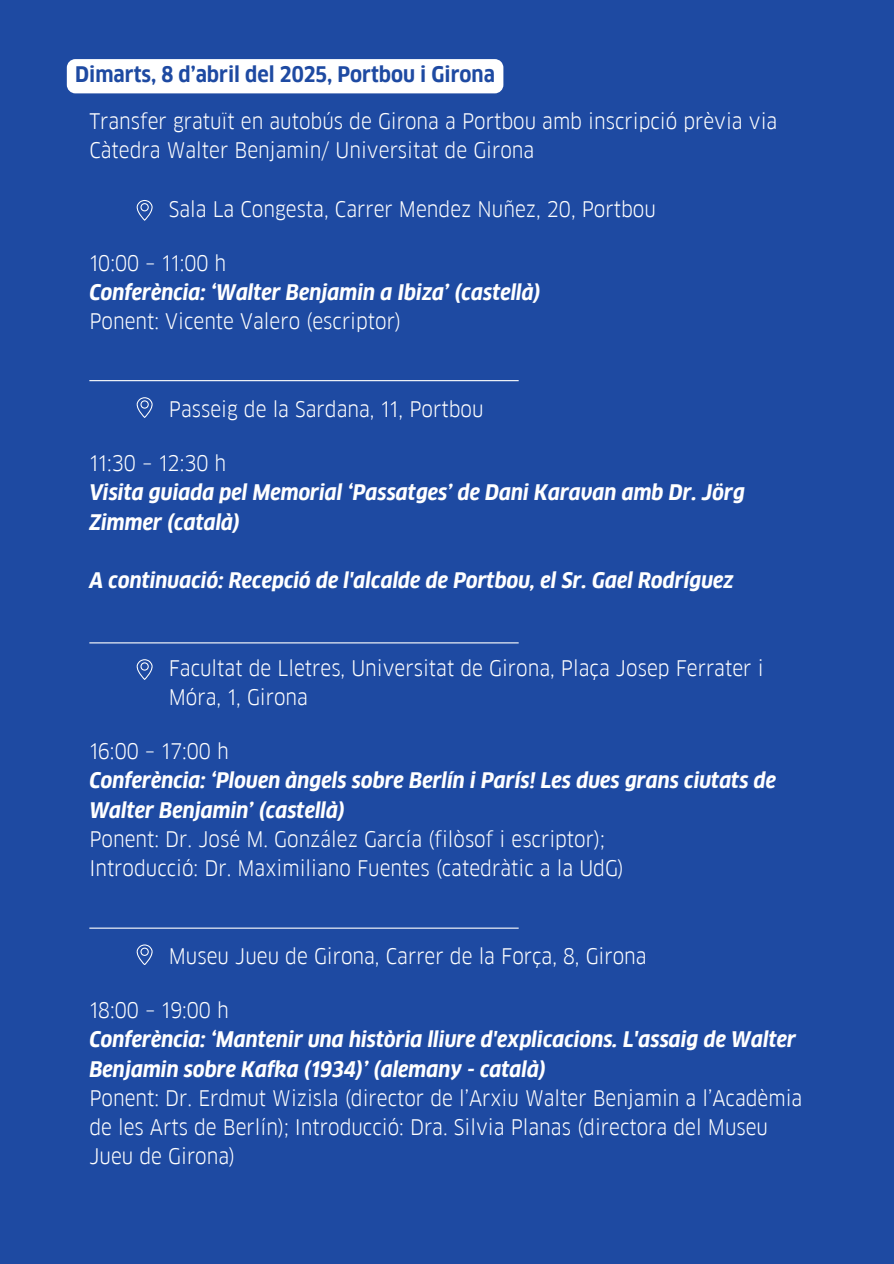
<style>
.page{position:relative;width:894px;height:1264px;background:#fff}
.page>*{position:absolute;margin:0;border:0;box-sizing:border-box;transform-origin:0 0}
.t1{font:21px/29.2px "Goethe FF Clan";color:#fff}
.t2{font:italic 700 21px/29.2px "Goethe FF Clan";color:#fff}
.t3{font:700 21px "Goethe FF Clan";color:#1e4aa2}
</style>
<div class="page">
<div style="left:0;top:0;width:893px;height:1263px;background:#1e4aa2"></div>
<div style="left:67px;top:59px;width:436px;height:34px;background:#fff"></div>
<svg style="left:137px;top:200px;width:15px;height:20px"></svg>
<svg style="left:137px;top:397px;width:15px;height:20px"></svg>
<svg style="left:137px;top:659px;width:15px;height:20px"></svg>
<hr style="left:89px;top:927px;width:429px;height:1px;background:#fff">
<hr style="left:89px;top:642px;width:429px;height:1px;background:#fff">
<hr style="left:89px;top:380px;width:429px;height:1px;background:#fff">
<svg style="left:137px;top:944px;width:15px;height:20px"></svg>
<p class="t3" style="left:75px;top:62px;width:421px">Dimarts, 8 d’abril del 2025, Portbou i Girona</p>
<p class="t1" style="left:89px;top:106px;width:689px">Transfer gratuït en autobús de Girona a Portbou amb inscripció prèvia via<br>Càtedra Walter Benjamin/ Universitat de Girona</p>
<p class="t1" style="left:169px;top:194px;width:488px">Sala La Congesta, Carrer Mendez Nuñez, 20, Portbou</p>
<p class="t1" style="left:89px;top:248px;width:138px">10:00 – 11:00 h</p>
<p class="t2" style="left:89px;top:278px;width:453px">Conferència: ‘Walter Benjamin a Ibiza’ (castellà)</p>
<p class="t1" style="left:89px;top:307px;width:313px">Ponent: Vicente Valero (escriptor)</p>
<p class="t1" style="left:169px;top:394px;width:316px">Passeig de la Sardana, 11, Portbou</p>
<p class="t1" style="left:89px;top:448px;width:138px">11:30 – 12:30 h</p>
<p class="t2" style="left:89px;top:478px;width:656px">Visita guiada pel Memorial ‘Passatges’ de Dani Karavan amb Dr. Jörg<br>Zimmer (català)</p>
<p class="t2" style="left:89px;top:566px;width:645px">A continuació: Recepció de l'alcalde de Portbou, el Sr. Gael Rodríguez</p>
<p class="t1" style="left:169px;top:653px;width:596px">Facultat de Lletres, Universitat de Girona, Plaça Josep Ferrater i<br>Móra, 1, Girona</p>
<p class="t1" style="left:89px;top:736px;width:141px">16:00 – 17:00 h</p>
<p class="t2" style="left:89px;top:766px;width:688px">Conferència: ‘Plouen àngels sobre Berlín i París! Les dues grans ciutats de<br>Walter Benjamin’ (castellà)</p>
<p class="t1" style="left:89px;top:824px;width:536px">Ponent: Dr. José M. González García (filòsof i escriptor);<br>Introducció: Dr. Maximiliano Fuentes (catedràtic a la UdG)</p>
<p class="t1" style="left:169px;top:941px;width:479px">Museu Jueu de Girona, Carrer de la Força, 8, Girona</p>
<p class="t1" style="left:89px;top:995px;width:141px">18:00 – 19:00 h</p>
<p class="t2" style="left:89px;top:1025px;width:708px">Conferència: ‘Mantenir una història lliure d'explicacions. L'assaig de Walter<br>Benjamin sobre Kafka (1934)’ (alemany - català)</p>
<p class="t1" style="left:89px;top:1083px;width:714px">Ponent: Dr. Erdmut Wizisla (director de l’Arxiu Walter Benjamin a l’Acadèmia de les Arts de Berlín); Introducció: Dra. Silvia Planas (directora del Museu<br>Jueu de Girona)</p>
</div>
